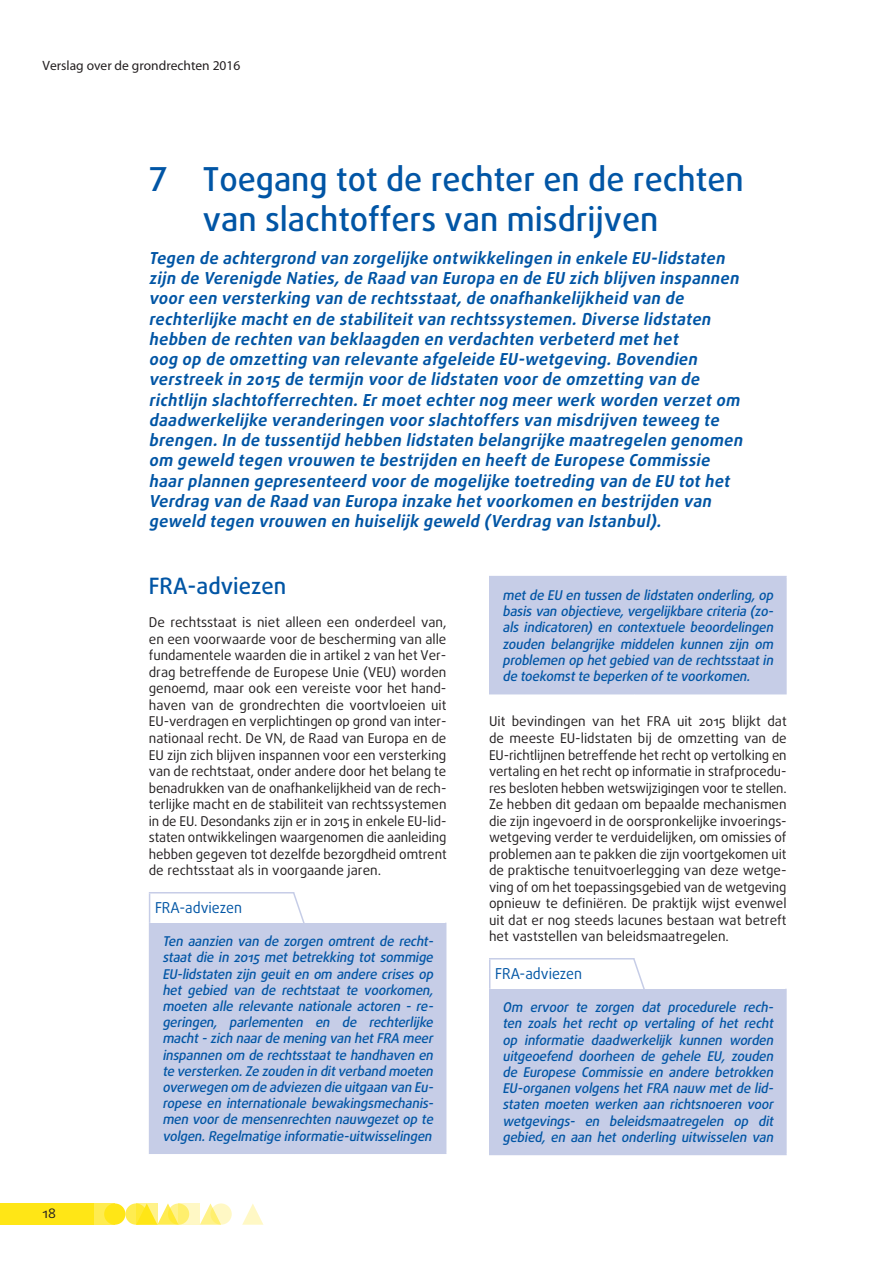
<style>
.page{position:relative;width:893px;height:1263px;background:#fff}
.page>*{position:absolute;margin:0;border:0;box-sizing:border-box;transform-origin:0 0}
.title_1{font:500 33px/39.6px "Daxline Pro";color:#0155a5}
.title_2{font:500 22.5px "Daxline Pro";color:#0155a5}
.intro_chapter{font:italic 700 16.5px/20.2px "Daxline Pro";letter-spacing:.025em;color:#0155a5}
.opinion_header{font:15px "Daxline Pro";color:#0155a5;scale:.95 1}
.body_text{font:13.5px/16.5px "Daxline Pro";color:#231f20;text-align:justify}
.opinion_text{font:italic 500 13.5px/16.2px "Daxline Pro";letter-spacing:-.01em;color:#0155a5;text-align:justify}
.t1{font:13.5px "Myriad Pro";color:#231f20}
</style>
<div class="page">
<svg style="left:125px;top:1203px;width:22px;height:22px"></svg>
<div style="left:94px;top:1203px;width:21px;height:22px;background:#ffec50"></div>
<div style="left:0;top:1203px;width:94px;height:22px;background:#ffe616"></div>
<svg style="left:200px;top:1203px;width:18px;height:22px"></svg>
<svg style="left:242px;top:1204px;width:21px;height:21px"></svg>
<div style="left:104px;top:1203px;width:21px;height:22px;background:#ffe616;border-radius:50%"></div>
<svg style="left:157px;top:1203px;width:18px;height:22px"></svg>
<svg style="left:168px;top:1203px;width:21px;height:22px"></svg>
<svg style="left:210px;top:1203px;width:22px;height:22px"></svg>
<svg style="left:136px;top:1203px;width:21px;height:22px"></svg>
<svg style="left:179px;top:1203px;width:21px;height:22px"></svg>
<div style="left:150px;top:923px;width:296px;height:230px;background:#c6cde7"></div>
<hr style="left:149px;top:923px;width:1px;height:229px;background:#c6cde7">
<hr style="left:149px;top:1152px;width:145px;height:2px;background:#c6cde7">
<hr style="left:294px;top:1152px;width:152px;height:2px;background:#c6cde7">
<hr style="left:149px;top:892px;width:145px;height:1px;background:#c6cde7">
<hr style="left:149px;top:893px;width:1px;height:30px;background:#c6cde7">
<div style="left:490px;top:577px;width:296px;height:117px;background:#c6cde7"></div>
<hr style="left:785px;top:577px;width:2px;height:116px;background:#c6cde7">
<hr style="left:489px;top:576px;width:145px;height:1px;background:#c6cde7">
<hr style="left:489px;top:577px;width:1px;height:116px;background:#c6cde7">
<hr style="left:634px;top:576px;width:153px;height:1px;background:#c6cde7">
<hr style="left:489px;top:693px;width:145px;height:1px;background:#c6cde7">
<hr style="left:634px;top:693px;width:153px;height:1px;background:#c6cde7">
<div style="left:490px;top:989px;width:296px;height:165px;background:#c6cde7"></div>
<hr style="left:785px;top:989px;width:2px;height:165px;background:#c6cde7">
<hr style="left:489px;top:989px;width:1px;height:165px;background:#c6cde7">
<hr style="left:489px;top:1154px;width:145px;height:1px;background:#c6cde7">
<hr style="left:634px;top:1154px;width:153px;height:1px;background:#c6cde7">
<hr style="left:489px;top:958px;width:145px;height:1px;background:#c6cde7">
<hr style="left:489px;top:959px;width:1px;height:30px;background:#c6cde7">
<svg style="left:292px;top:892px;width:13px;height:31px"></svg>
<svg style="left:632px;top:958px;width:13px;height:31px"></svg>
<p class="t1" style="left:43px;top:57px;width:199px">Verslag over de grondrechten 2016</p>
<p class="title_1" style="left:203px;top:160px;width:542px;text-indent:-54px">7 Toegang tot de rechter en de rechten van slachtoffers van misdrijven</p>
<p class="intro_chapter" style="left:149px;top:248px;width:599px">Tegen de achtergrond van zorgelijke ontwikkelingen in enkele EU-lidstaten zijn de Verenigde Naties,de Raad van Europa en de EU zich blijven inspannen vooreen versterking van de rechtsstaat,de onafhankelijkheid van de rechterlijke machten de stabiliteitvan rechtssystemen.Diverse lidstaten hebben de rechten van beklaagden en verdachten verbeterd methet<br>oog op de omzetting van relevante afgeleide EU-wetgeving.Bovendien verstreek in 2015 de termijn voorde lidstaten voorde omzetting van de richtlijn slachtofferrechten.Ermoetechternog meerwerk worden verzetom daadwerkelijke veranderingen voorslachtoffers van misdrijven teweeg te brengen.In de tussentijd hebben lidstaten belangrijke maatregelen genomen om geweld tegen vrouwen te bestrijden en heeftde Europese Commissie haarplannen gepresenteerd voorde mogelijke toetreding van de EU tothet Verdrag van de Raad van Europa inzake hetvoorkomen en bestrijden van geweld tegen vrouwen en huiselijk geweld (Verdrag van Istanbul).</p>
<p class="body_text" style="left:43px;top:1205px;width:15px">18</p>
<p class="title_2" style="left:149px;top:571px;width:139px">FRA-adviezen</p>
<p class="body_text" style="left:149px;top:614px;width:299px">De rechtsstaat is niet alleen een onderdeel van, en een voorwaarde voor de bescherming van alle fundamentele waarden die in artikel 2 van het Ver&shy;drag betreffende de Europese Unie (VEU) worden genoemd, maar ook een vereiste voor het hand&shy;haven van de grondrechten die voortvloeien uit EU-verdragen en verplichtingen op grond van inter&shy;nationaal recht. De VN, de Raad van Europa en de EU zijn zich blijven inspannen voor een versterking van de rechtstaat, onder andere door het belang te benadrukken van de onafhankelijkheid van de rech&shy;terlijke macht en de stabiliteit van rechtssystemen in de EU. Desondanks zijn er in 2015 in enkele EU-lid&shy;staten ontwikkelingen waargenomen die aanleiding hebben gegeven tot dezelfde bezorgdheid omtrent de rechtsstaat als in voorgaande jaren.</p>
<p class="opinion_header" style="left:155px;top:898px;width:93px">FRA-adviezen</p>
<p class="opinion_text" style="left:162px;top:933px;width:275px">Ten aanzien van de zorgen omtrent de recht&shy;staat die in 2015 met betrekking tot sommige EU-lidstaten zijn geuit en om andere crises op het gebied van de rechtstaat te voorkomen, moeten alle relevante nationale actoren - re&shy;geringen, parlementen en de rechterlijke macht-zich naarde mening van hetFRA meer inspannen om de rechtsstaatte handhaven en te versterken.Ze zouden in ditverband moeten overwegen om de adviezen die uitgaan van Eu&shy;ropese en internationale bewakingsmechanis&shy;men voor de mensenrechten nauwgezet op te volgen.Regelmatige informatie-uitwisselingen</p>
<p class="opinion_text" style="left:502px;top:587px;width:275px">metde EU en tussen de lidstaten onderling,op basisvan objectieve,vergelijkbare criteria (zo&shy;als indicatoren) en contextuele beoordelingen zouden belangrijke middelen kunnen zijn om problemen op hetgebied van de rechtsstaatin de toekomstte beperken ofte voorkomen.</p>
<p class="body_text" style="left:489px;top:713px;width:299px">Uit bevindingen van het FRA uit 2015 blijkt dat de meeste EU-lidstaten bij de omzetting van de EU-richtlijnen betreffende het recht op vertolking en vertaling en het recht op informatie in strafprocedu&shy;res besloten hebben wetswijzigingen voor te stellen.<br>Ze hebben dit gedaan om bepaalde mechanismen die zijn ingevoerd in de oorspronkelijke invoerings&shy;wetgeving verder te verduidelijken, om omissies of problemen aan te pakken die zijn voortgekomen uit de praktische tenuitvoerlegging van deze wetge&shy;ving of om het toepassingsgebied van de wetgeving opnieuw te definiëren. De praktijk wijst evenwel uit dat er nog steeds lacunes bestaan wat betreft het vaststellen van beleidsmaatregelen.</p>
<p class="opinion_header" style="left:495px;top:964px;width:93px">FRA-adviezen</p>
<p class="opinion_text" style="left:502px;top:999px;width:275px">Om ervoor te zorgen dat procedurele rech&shy;ten zoals het recht op vertaling of het recht op informatie daadwerkelijk kunnen worden uitgeoefend doorheen de gehele EU, zouden de Europese Commissie en andere betrokken EU-organen volgenshetFRA nauw metde lid&shy;staten moeten werken aan richtsnoeren voor wetgevings- en beleidsmaatregelen op dit gebied, en aan het onderling uitwisselen van</p>
</div>
